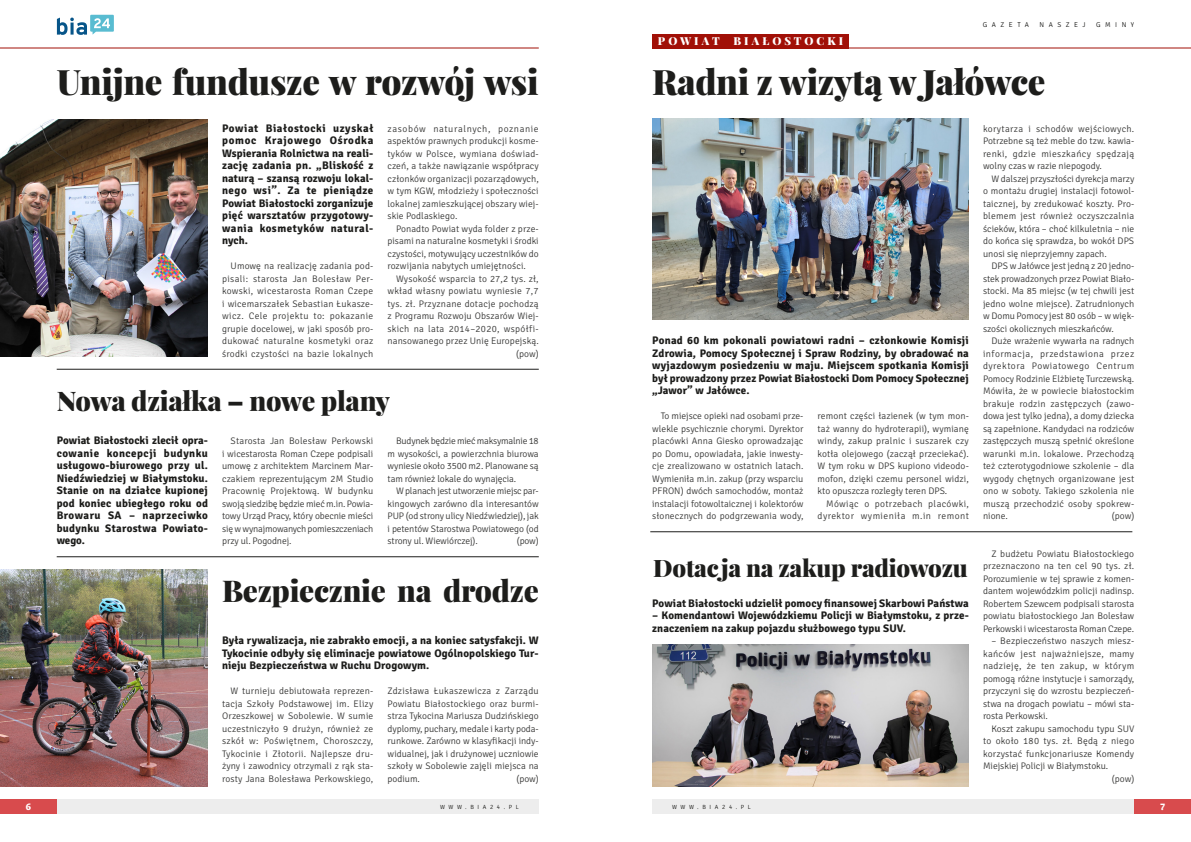
<style>
.page{position:relative;width:1191px;height:842px;background:#fff}
.page>*{position:absolute;margin:0;border:0;box-sizing:border-box;transform-origin:0 0}
.t1{font:900 35px "Playfair Display";letter-spacing:-.01em;color:#1d1d1b}
.t2{font:900 30px "Playfair Display";letter-spacing:-.01em;color:#1d1d1b}
.t3{font:900 27px "Playfair Display";letter-spacing:-.01em;color:#1d1d1b}
.t4{font:900 24px "Playfair Display";letter-spacing:-.01em;color:#1d1d1b}
.t5{font:700 11px/12.5px "Signika";letter-spacing:.015em;color:#1d1d1b;text-align:justify}
.t6{font:900 11px "Playfair Display";letter-spacing:.265em;color:#fff}
.t7{font:300 9.5px/12.5px "Signika";color:#3c3c3b;text-align:justify}
.t8{font:300 9.5px/12.5px "Signika";letter-spacing:.035em;color:#3c3c3b;text-align:right}
.t9{font:300 9.5px "Signika";letter-spacing:.02em;color:#3c3c3b}
.t10{font:300 9.5px "Signika";letter-spacing:.025em;color:#3c3c3b}
.t11{font:800 9px "Costa Ptf";color:#fff}
.t12{font:300 7px "Signika";letter-spacing:.645em;color:#1d1d1b}
.t13{font:300 6px "Signika";letter-spacing:.605em;color:#1d1d1b}
</style>
<div class="page">
<div style="left:652px;top:799px;width:500px;height:14px;background:#ededed"></div>
<div style="left:50px;top:799px;width:489px;height:14px;background:#ededed"></div>
<div style="left:0;top:799px;width:57px;height:14px;background:#d84b4d"></div>
<div style="left:1134px;top:799px;width:57px;height:14px;background:#d84b4d"></div>
<hr style="left:0;top:48px;width:539px;height:1px;background:#a11007">
<hr style="left:652px;top:48px;width:539px;height:1px;background:#a11007">
<svg style="left:57px;top:15px;width:57px;height:20px"></svg>
<img style="left:0;top:119px;width:208px;height:238px">
<img style="left:652px;top:118px;width:317px;height:201px">
<div style="left:652px;top:34px;width:197px;height:15px;background:#a11007"></div>
<hr style="left:650px;top:531px;width:482px;height:1px;background:#1d1d1b">
<hr style="left:57px;top:556px;width:482px;height:1px;background:#1d1d1b">
<hr style="left:57px;top:369px;width:482px;height:1px;background:#1d1d1b">
<img style="left:0;top:569px;width:208px;height:217px">
<img style="left:652px;top:644px;width:317px;height:142px">
<h1 class="t1" style="left:57px;top:59px;width:483px">Unijne fundusze w rozwój wsi</h1>
<p class="t5" style="left:222px;top:121px;width:153px">Powiat Białostocki uzyskał pomoc Krajowego Ośrodka Wspierania Rolnictwa na reali&shy;zację zadania pn. „Bliskość z naturą – szansą rozwoju lokal&shy;nego wsi”. Za te pieniądze Powiat Białostocki zorganizuje pięć warsztatów przygotowy&shy;wania kosmetyków natural&shy;nych.</p>
<p class="t7" style="left:222px;top:259px;width:153px;text-indent:9px">Umowę na realizację zadania pod&shy;pisali: starosta Jan Bolesław Per&shy;kowski, wicestarosta Roman Czepe i wicemarszałek Sebastian Łukasze&shy;wicz. Cele projektu to: pokazanie grupie docelowej, w jaki sposób pro&shy;dukować naturalne kosmetyki oraz środki czystości na bazie lokalnych</p>
<p class="t7" style="left:387px;top:122px;width:153px">zasobów naturalnych, poznanie aspektów prawnych produkcji kosme&shy;tyków w Polsce, wymiana doświad&shy;czeń, a także nawiązanie współpracy członków organizacji pozarządowych, w tym KGW, młodzieży i społeczności lokalnej zamieszkującej obszary wiej&shy;skie Podlaskiego.</p>
<p class="t7" style="left:387px;top:222px;width:153px;text-indent:9px">Ponadto Powiat wyda folder z prze&shy;pisami na naturalne kosmetyki i środki czystości, motywujący uczestników do rozwijania nabytych umiejętności.</p>
<p class="t7" style="left:387px;top:272px;width:153px;text-align:right">Wysokość wsparcia to 27,2 tys. zł, wkład własny powiatu wyniesie 7,7 tys. zł. Przyznane dotacje pochodzą z Programu Rozwoju Obszarów Wiej&shy;skich na lata 2014–2020, współfi&shy;nansowanego przez Unię Europejską. (pow)</p>
<h3 class="t3" style="left:57px;top:383px;width:335px">Nowa działka – nowe plany</h3>
<p class="t5" style="left:57px;top:434px;width:153px">Powiat Białostocki zlecił opra&shy;cowanie koncepcji budynku usługowo-biurowego przy ul.<br>Niedźwiedziej w Białymstoku.<br>Stanie on na działce kupionej pod koniec ubiegłego roku od Browaru SA</p>
<p class="t7" style="left:222px;top:434px;width:153px;text-indent:9px">Starosta Jan Bolesław Perkowski i wicestarosta Roman Czepe podpisali umowę z architektem Marcinem Mar&shy;czakiem reprezentującym 2M Studio Pracownię Projektową. W budynku swoją siedzibę będzie mieć m.in. Powia&shy;towy Urząd Pracy, który obecnie mieści się w wynajmowanych pomieszczeniach przy ul. Pogodnej.</p>
<p class="t7" style="left:387px;top:434px;width:153px;text-indent:9px">Budynek będzie mieć maksymalnie 18 m wysokości, a powierzchnia biurowa wyniesie około 3500 m2. Planowane są tam również lokale do wynajęcia.</p>
<p class="t7" style="left:387px;top:484px;width:153px;text-indent:9px">W planach jest utworzenie miejsc par&shy;kingowych zarówno dla interesantów PUP (od strony ulicy N iedźwiedziej), jak i petentów Starostwa Powiatowego (od strony ul. Wiewiórczej).</p>
<p class="t5" style="left:57px;top:509px;width:153px;text-indent:72px">– naprzeciwko budynku Starostwa Powiato&shy;wego.</p>
<p class="t7" style="left:517px;top:534px;width:23px">(pow)</p>
<h2 class="t2" style="left:222px;top:571px;width:318px">Bezpiecznie na drodze</h2>
<p class="t5" style="left:222px;top:634px;width:318px">Była rywalizacja, nie zabrakło emocji, a na koniec satysfakcji. W Tykocinie odbyły się eliminacje powiatowe Ogólnopolskiego Tur&shy;nieju Bezpieczeństwa w Ruchu Drogowym.</p>
<p class="t7" style="left:222px;top:684px;width:153px;text-indent:9px">W turnieju debiutowała reprezen&shy;tacja Szkoły Podstawowej im. Elizy Orzeszkowej w Sobolewie. W sumie uczestniczyło 9 drużyn, również ze szkół w: Poświętnem, Choroszczy, Tykocinie i Złotorii. N ajlepsze dru&shy;żyny i zawodnicy otrzymali z rąk sta&shy;rosty Jana Bolesława Perkowskiego,</p>
<p class="t7" style="left:387px;top:684px;width:153px">Zdzisława Łukaszewicza z Zarządu Powiatu Białostockiego oraz burmi&shy;strza Tykocina M ariusza Dudzińskiego dyplomy, puchary, medale i karty poda&shy;runkowe. Zarówno w klasyfikacji indy&shy;widualnej, jak i drużynowej uczniowie szkoły w Sobolewie zajęli miejsca na podium.</p>
<p class="t7" style="left:516px;top:772px;width:24px">(pow)</p>
<p class="t6" style="left:658px;top:34px;width:187px">POWIAT BIAŁOSTOCKI</p>
<p class="t12" style="left:982px;top:20px;width:48px">gazeta</p>
<p class="t12" style="left:1039px;top:20px;width:48px">naszej</p>
<p class="t12" style="left:1096px;top:20px;width:40px">gminy</p>
<h1 class="t1" style="left:652px;top:59px;width:395px">Radni z wizytą w Jałówce</h1>
<p class="t5" style="left:652px;top:334px;width:318px">Ponad 60 km pokonali powiatowi radni – członkowie Komisji Zdrowia, Pomocy Społecznej i Spraw Rodziny, by obradować na wyjazdowym posiedzeniu w maju. Miejscem spotkania Komisji był prowadzony przez Powiat Białostocki Dom Pomocy Społecznej „Jawor” w Jałówce.</p>
<p class="t7" style="left:652px;top:409px;width:153px;text-indent:9px">To miejsce opieki nad osobami prze&shy;wlekle psychicznie chorymi. Dyrektor placówki Anna Giesko oprowadzając po Domu, opowiadała, jakie inwesty&shy;cje zrealizowano w ostatnich latach.<br>Wymieniła m.in. zakup (przy wsparciu PFRON) dwóch samochodów, montaż instalacji fotowoltaicznej i kolektorów słonecznych do podgrzewania wody,</p>
<p class="t7" style="left:817px;top:409px;width:153px">remont części łazienek (w tym mon&shy;taż wanny do hydroterapii), wymianę windy, zakup pralnic i suszarek czy kotła olejowego (zaczął przeciekać).<br>W tym roku w DPS kupiono videodo&shy;mofon, dzięki czemu personel widzi, kto opuszcza rozległy teren DPS.</p>
<p class="t8" style="left:817px;top:497px;width:153px">M ówiąc o potrzebach placówki, dyrektor wymieniła m.in remont</p>
<h3 class="t4" style="left:653px;top:552px;width:316px">Dotacja na zakup radiowozu</h3>
<p class="t5" style="left:652px;top:596px;width:318px">Powiat Białostocki udzielił pomocy finansowej Skarbowi Państwa</p>
<p class="t5" style="left:652px;top:609px;width:318px">– Komendantowi Wojewódzkiemu Policji w Białymstoku, z prze&shy;znaczeniem na zakup pojazdu służbowego typu SUV.</p>
<p class="t7" style="left:983px;top:122px;width:153px">korytarza i schodów wejściowych.<br>Potrzebne są też meble do tzw. kawia&shy;renki, gdzie mieszkańcy spędzają wolny czas w razie niepogody.</p>
<p class="t7" style="left:983px;top:172px;width:153px;text-indent:9px">W dalszej przyszłości dyrekcja marzy o montażu drugiej instalacji fotowol&shy;taicznej, by zredukować koszty. Pro&shy;blemem jest również oczyszczalnia ścieków, która – choć kilkuletnia – nie do końca się sprawdza, bo wokół DPS unosi się nieprzyjemny zapach.</p>
<p class="t7" style="left:983px;top:259px;width:153px;text-indent:9px">DPS w Jałówce jest jedną z 20 jedno&shy;stek prowadzonych przez Powiat Biało&shy;stocki. M a 85 miejsc (w tej chwili jest jedno wolne miejsce). Zatrudnionych w Domu Pomocy jest 80 osób – w więk&shy;szości okolicznych mieszkańców.</p>
<p class="t7" style="left:983px;top:334px;width:153px;text-indent:9px">Duże wrażenie wywarła na radnych informacja, przedstawiona przez dyrektora Powiatowego Centrum Pomocy Rodzinie Elżbietę Turczewską.<br>M ówiła, że w powiecie białostockim brakuje rodzin zastępczych (zawo&shy;dowa jest tylko jedna), a domy dziecka są zapełnione. Kandydaci na rodziców zastępczych muszą spełnić określone warunki m.in. lokalowe. Przechodzą też czterotygodniowe szkolenie – dla wygody chętnych organizowane jest ono w soboty. Takiego szkolenia nie muszą przechodzić osoby spokrew&shy;nione.</p>
<p class="t7" style="left:1112px;top:509px;width:24px">(pow)</p>
<p class="t7" style="left:983px;top:547px;width:153px;text-indent:9px">Z budżetu Powiatu Białostockiego przeznaczono na ten cel 90 tys. zł.<br>Porozumienie w tej sprawie z komen&shy;dantem wojewódzkim policji nadinsp.<br>Robertem Szewcem podpisali starosta powiatu białostockiego Jan Bolesław Perkowski i wicestarosta Roman Czepe.</p>
<p class="t7" style="left:983px;top:634px;width:153px;text-indent:9px">– Bezpieczeństwo naszych miesz&shy;kańców jest najważniejsze, mamy nadzieję, że ten zakup, w którym pomogą różne instytucje i samorządy, przyczyni się do wzrostu bezpieczeń&shy;stwa na drogach powiatu – mówi sta&shy;rosta Perkowski.</p>
<p class="t7" style="left:991px;top:722px;width:144px">Koszt zakupu samochodu typu SUV</p>
<p class="t10" style="left:983px;top:734px;width:153px">to około 180 tys. zł. Będą z niego</p>
<p class="t9" style="left:983px;top:747px;width:153px">korzystać funkcjonariusze Komendy</p>
<p class="t7" style="left:983px;top:759px;width:127px">Miejskiej Policji w Białymstoku.</p>
<p class="t7" style="left:1112px;top:772px;width:24px">(pow)</p>
<p class="t11" style="left:26px;top:801px;width:7px">6</p>
<p class="t13" style="left:440px;top:803px;width:80px">www.bia24.pl</p>
<p class="t13" style="left:672px;top:803px;width:80px">www.bia24.pl</p>
<p class="t11" style="left:1160px;top:801px;width:7px">7</p>
</div>
